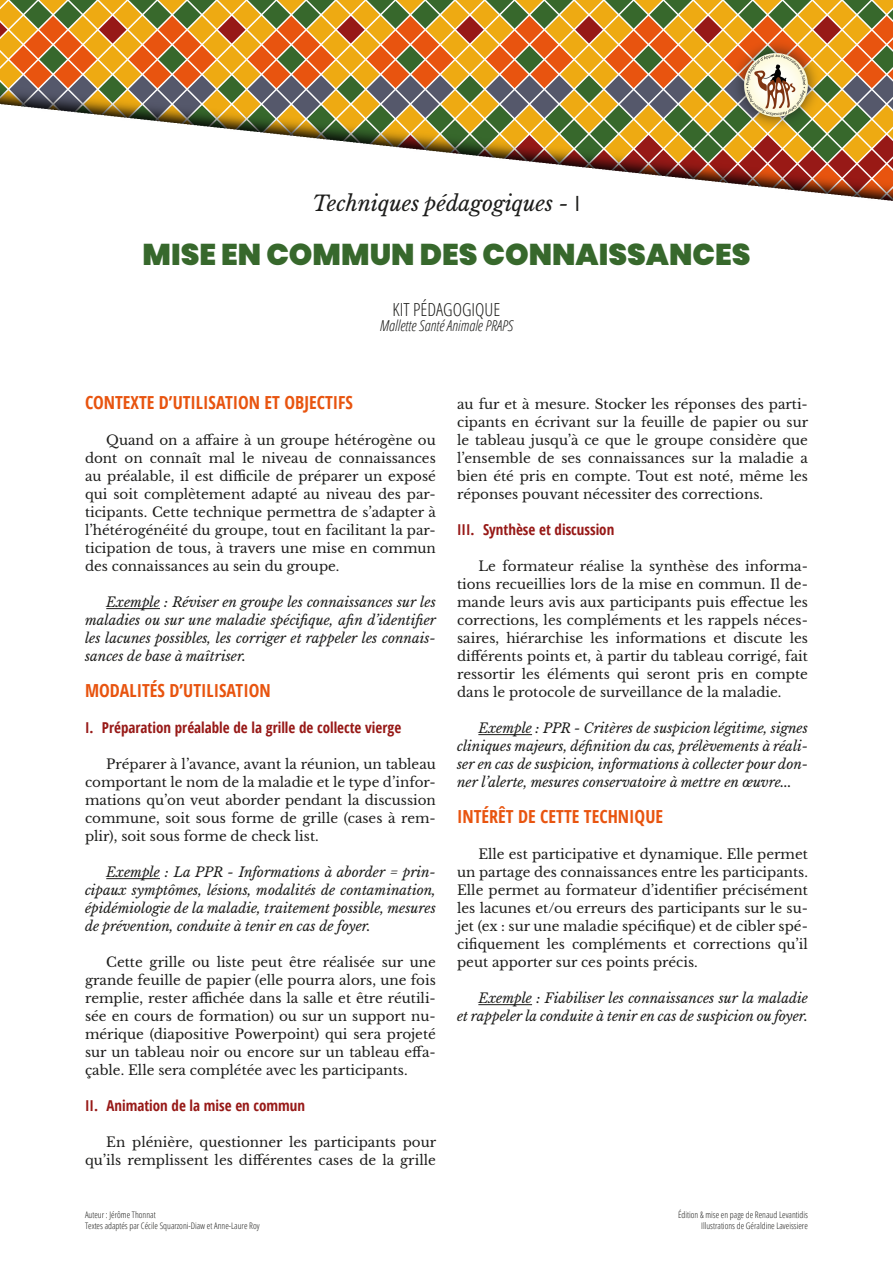
<style>
.page{position:relative;width:893px;height:1263px;background:#fff}
.page>*{position:absolute;margin:0;border:0;box-sizing:border-box;transform-origin:0 0}
.t1{font:900 30px "Poppins";color:#37682c}
.t2{font:italic 21px "Libre Baskerville";color:#1d1d1b}
.t3{font:700 condensed 18px "Open Sans";color:#e8540f}
.t4{font:300 condensed 18px "Open Sans";color:#1d1d1b}
.t5{font:700 condensed 15px "Open Sans";color:#971917}
.t6{font:italic 300 condensed 15px "Open Sans";color:#1d1d1b}
.t7{font:13.5px/18px "Libre Baskerville";color:#1d1d1b;text-align:justify}
.t8{font:italic 13.5px/18px "Libre Baskerville";color:#1d1d1b;text-align:justify}
.t9{font:300 condensed 9px/10.8px "Open Sans";color:#1d1d1b;text-align:right}
.s1{font-family:"Open Sans";font-style:normal}
</style>
<div class="page">
<img style="left:0;top:0;width:893px;height:1006px">
<div style="left:730px;top:39px;width:92px;height:92px;background:#1d1d1b;opacity:.75"></div>
<div style="left:744px;top:53px;width:60px;height:48px;background:#fff;opacity:.75"></div>
<div style="left:745px;top:63px;width:63px;height:54px;background:#1d1d1b;opacity:.75"></div>
<hr style="left:106px;top:608px;width:54px;height:1px;background:#1d1d1b">
<hr style="left:106px;top:878px;width:54px;height:1px;background:#1d1d1b">
<hr style="left:478px;top:734px;width:54px;height:1px;background:#1d1d1b">
<hr style="left:478px;top:1004px;width:54px;height:1px;background:#1d1d1b">
<h2 class="t2" style="left:313px;top:191px;width:269px">Techniques pédagogiques - <span class="s1">I</span></h2>
<h1 class="t1" style="left:142px;top:237px;width:609px">MISE EN COMMUN DES CONNAISSANCES</h1>
<h3 class="t4" style="left:393px;top:297px;width:109px">KIT PÉDAGOGIQUE</h3>
<p class="t6" style="left:380px;top:315px;width:135px">Mallette Santé Animale PRAPS</p>
<h3 class="t3" style="left:85px;top:390px;width:269px">CONTEXTE D’UTILISATION ET OBJECTIFS</h3>
<p class="t7" style="left:85px;top:431px;width:352px;text-indent:21px">Quand on a affaire à un groupe hétérogène ou dont on connaît mal le niveau de connaissances au préalable, il est difficile de préparer un exposé qui soit complètement adapté au niveau des par&shy;ticipants. Cette technique permettra de s’adapter à l’hétérogénéité du groupe, tout en facilitant la par&shy;ticipation de tous, à travers une mise en commun des connaissances au sein du groupe.</p>
<p class="t8" style="left:85px;top:593px;width:353px;text-indent:21px">Exemple : Réviser en groupe les connaissances sur les maladies ou sur une maladie spécifique, afin d’identifier les lacunes possibles, les corriger et rappeler les connais&shy;sances de base à maîtriser.</p>
<h3 class="t3" style="left:85px;top:678px;width:187px">MODALITÉS D’UTILISATION</h3>
<p class="t5" style="left:85px;top:717px;width:318px">I. Préparation préalable de la grille de collecte vierge</p>
<p class="t7" style="left:85px;top:755px;width:352px;text-indent:21px">Préparer à l’avance, avant la réunion, un tableau comportant le nom de la maladie et le type d’infor&shy;mations qu’on veut aborder pendant la discussion commune, soit sous forme de grille (cases à rem&shy;plir), soit sous forme de check list.</p>
<p class="t8" style="left:85px;top:863px;width:352px;text-indent:21px">Exemple : La PPR - Informations à aborder = prin&shy;cipaux symptômes, lésions, modalités de contamination, épidémiologie de la maladie, traitement possible, mesures de prévention, conduite à tenir en cas de foyer.</p>
<p class="t7" style="left:85px;top:953px;width:352px;text-indent:21px">Cette grille ou liste peut être réalisée sur une grande feuille de papier (elle pourra alors, une fois remplie, rester affichée dans la salle et être réutili&shy;sée en cours de formation) ou sur un support nu&shy;mérique (diapositive Powerpoint) qui sera projeté sur un tableau noir ou encore sur un tableau effa&shy;çable. Elle sera complétée avec les participants.</p>
<p class="t5" style="left:85px;top:1095px;width:222px">II. Animation de la mise en commun</p>
<p class="t7" style="left:85px;top:1133px;width:353px;text-align:right">En plénière, questionner les participants pour qu’ils remplissent les différentes cases de la grille</p>
<p class="t9" style="left:85px;top:1209px;width:176px;text-align:left">Auteur : Jérôme Thonnat<br>Textes adaptés par Cécile Squarzoni-Diaw et Anne-Laure Roy</p>
<p class="t7" style="left:457px;top:395px;width:353px">au fur et à mesure. Stocker les réponses des parti&shy;cipants en écrivant sur la feuille de papier ou sur le tableau jusqu’à ce que le groupe considère que l’ensemble de ses connaissances sur la maladie a bien été pris en compte. Tout est noté, même les réponses pouvant nécessiter des corrections.</p>
<p class="t5" style="left:457px;top:519px;width:159px">III. Synthèse et discussion</p>
<p class="t7" style="left:457px;top:557px;width:352px;text-indent:21px">Le formateur réalise la synthèse des informa&shy;tions recueillies lors de la mise en commun. Il de&shy;mande leurs avis aux participants puis effectue les corrections, les compléments et les rappels néces&shy;saires, hiérarchise les informations et discute les différents points et, à partir du tableau corrigé, fait ressortir les éléments qui seront pris en compte dans le protocole de surveillance de la maladie.</p>
<p class="t8" style="left:457px;top:719px;width:352px;text-indent:21px">Exemple : PPR - Critères de suspicion légitime, signes cliniques majeurs, définition du cas, prélèvements à réali&shy;ser en cas de suspicion, informations à collecter pour don&shy;ner l’alerte, mesures conservatoire à mettre en œuvre...</p>
<h3 class="t3" style="left:457px;top:804px;width:207px">INTÉRÊT DE CETTE TECHNIQUE</h3>
<p class="t7" style="left:457px;top:845px;width:352px;text-indent:21px">Elle est participative et dynamique. Elle permet un partage des connaissances entre les participants.<br>Elle permet au formateur d’identifier précisément les lacunes et/ou erreurs des participants sur le su&shy;jet (ex : sur une maladie spécifique) et de cibler spé&shy;cifiquement les compléments et corrections qu’il peut apporter sur ces points précis.</p>
<p class="t8" style="left:457px;top:989px;width:352px;text-align:right">Exemple : Fiabiliser les connaissances sur la maladie<br>et rappeler la conduite à tenir en cas de suspicion ou foyer.</p>
<p class="t9" style="left:678px;top:1209px;width:131px">Édition &amp; mise en page de Renaud Levantidis<br>Illustrations de Géraldine Laveissiere</p>
</div>
